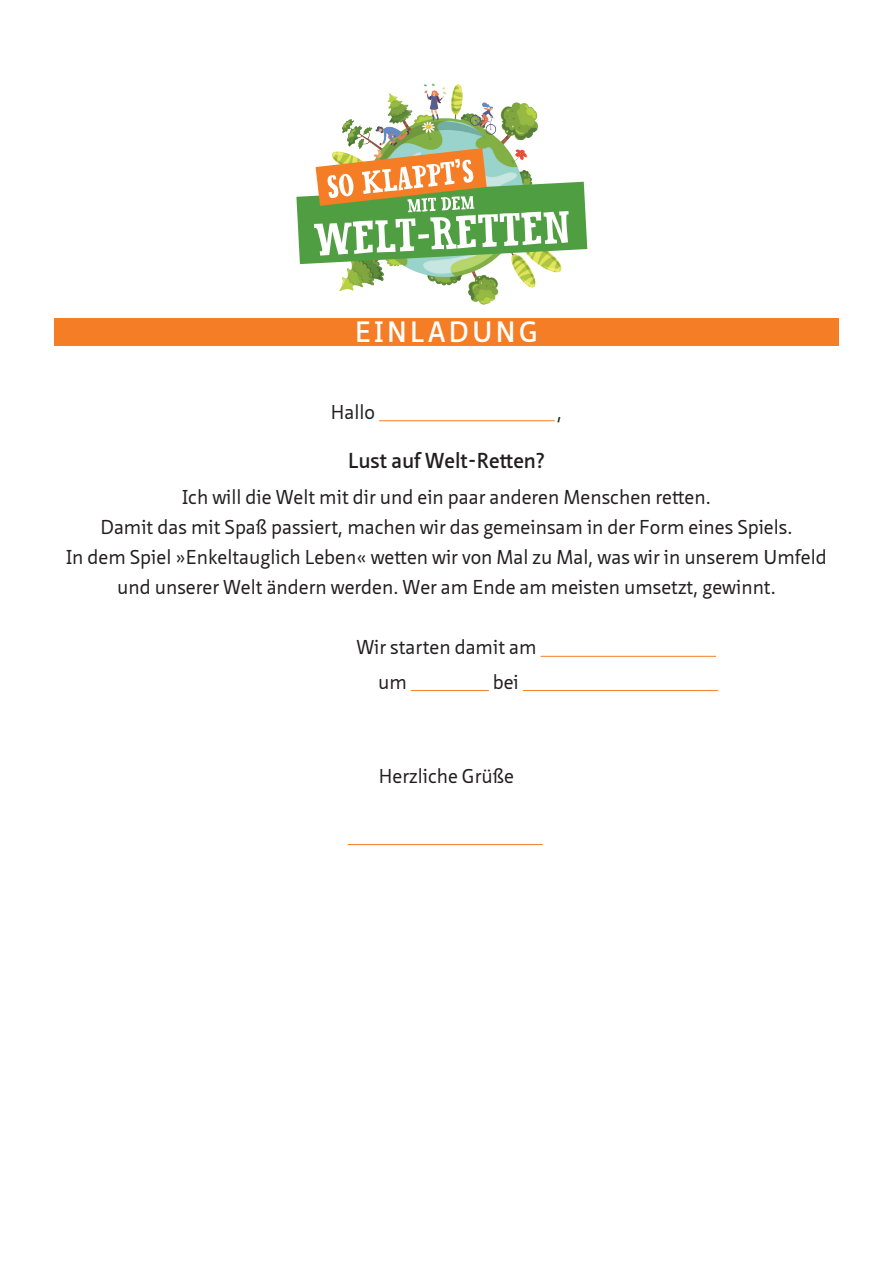
<style>
.page{position:relative;width:893px;height:1263px;background:#fff}
.page>*{position:absolute;margin:0;border:0;box-sizing:border-box;transform-origin:0 0}
.t1{font:600 28.5px "Neue Sans Pro";letter-spacing:.12em;color:#fff}
.t2{font:600 21px "Neue Sans Pro";color:#231f20}
.t3{font:19.5px/30px "Neue Sans Pro";color:#231f20;text-align:center}
</style>
<div class="page">
<img style="left:339px;top:83px;width:249px;height:222px">
<svg style="left:296px;top:148px;width:291px;height:116px"></svg>
<div style="left:54px;top:318px;width:785px;height:28px;background:#f47d25"></div>
<hr style="left:379px;top:420px;width:176px;height:1px;background:#f47d25">
<hr style="left:541px;top:656px;width:175px;height:1px;background:#f47d25">
<hr style="left:411px;top:690px;width:78px;height:1px;background:#f47d25">
<hr style="left:523px;top:690px;width:195px;height:1px;background:#f47d25">
<hr style="left:348px;top:844px;width:195px;height:1px;background:#f47d25">
<p class="t1" style="left:355px;top:314px;width:184px">EINLADUNG</p>
<p class="t3" style="left:331px;top:397px;width:46px">Hallo</p>
<p class="t3" style="left:557px;top:397px;width:7px">,</p>
<p class="t2" style="left:348px;top:447px;width:198px">Lust auf Welt-Retten?</p>
<p class="t3" style="left:66px;top:482px;width:762px">Ich will die Welt mit dir und ein paar anderen Menschen retten.<br>Damit das mit Spaß passiert, machen wir das gemeinsam in der Form eines Spiels.<br>In dem Spiel »Enkeltauglich Leben« wetten wir von Mal zu Mal, was wir in unserem Umfeld und unserer Welt ändern werden. Wer am Ende am meisten umsetzt, gewinnt.</p>
<p class="t3" style="left:356px;top:632px;width:182px">Wir starten damit am</p>
<p class="t3" style="left:378px;top:666px;width:30px">um</p>
<p class="t3" style="left:493px;top:666px;width:28px">bei</p>
<p class="t3" style="left:379px;top:761px;width:137px">Herzliche Grüße</p>
</div>
